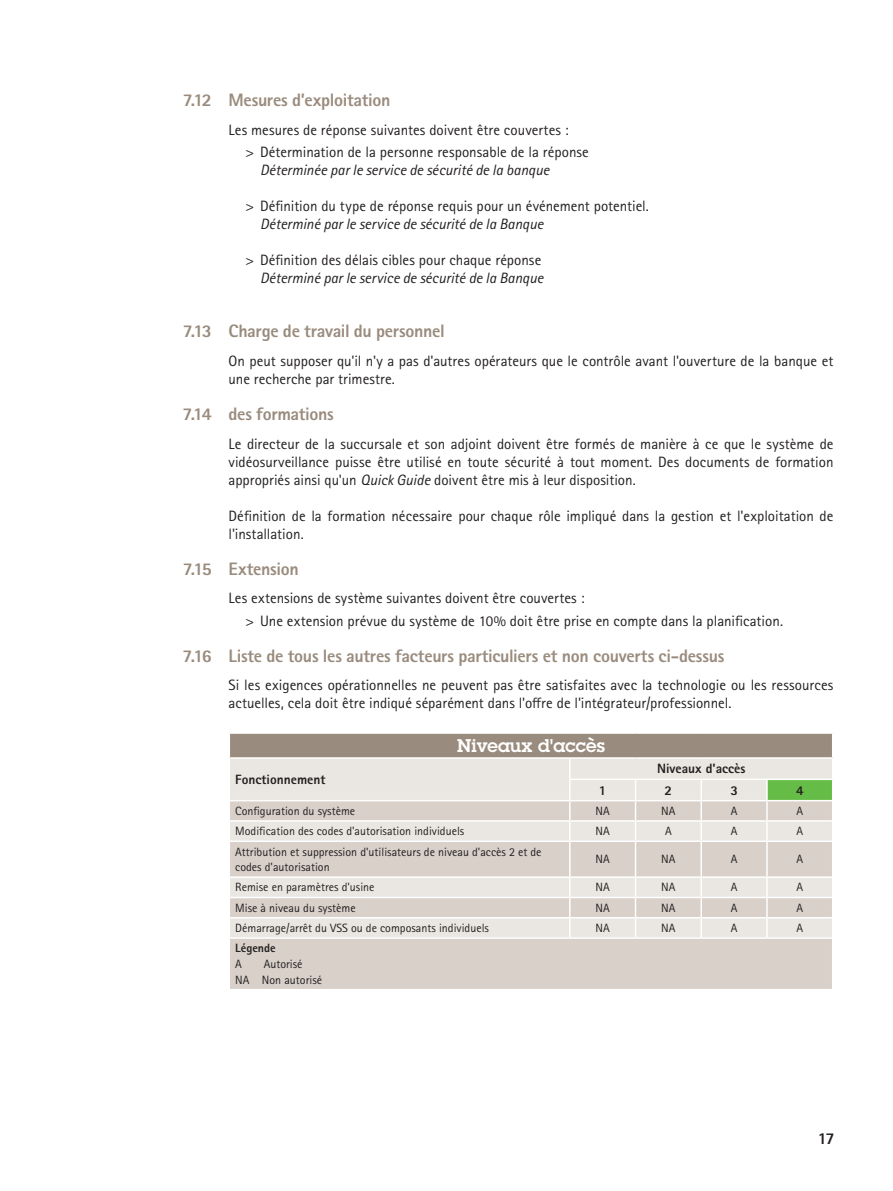
<style>
.page{position:relative;width:893px;height:1191px;background:#fff}
.page>*{position:absolute;margin:0;border:0;box-sizing:border-box;transform-origin:0 0}
.t1{font:800 18px "Rotis Sans Serif Pro";letter-spacing:-.02em;color:#998b7d}
.t2{font:600 18px "Lubalin Graph ECG";color:#fff}
.t3{font:800 16.5px "Rotis Sans Serif Pro";color:#231f20}
.text_bodycopy{font:15px/18px "Rotis Sans Serif Pro";color:#231f20}
.t4{font:800 13.5px "Rotis Sans Serif Pro";color:#231f20}
.t5{font:12px/15.6px "Rotis Sans Serif Pro";color:#231f20}
.t6{font:800 12px "Rotis Sans Serif Pro";color:#231f20}
.s1{font-style:italic}
</style>
<div class="page">
<div style="left:229px;top:733px;width:604px;height:25px;background:#998b7d"></div>
<div style="left:230px;top:758px;width:602px;height:42px;background:#eae6e1"></div>
<div style="left:767px;top:779px;width:66px;height:21px;background:#65bc46"></div>
<svg style="left:230px;top:801px;width:602px;height:188px;background:#ded7d1"></svg>
<hr style="left:229px;top:917px;width:341px;height:1px;background:#fff">
<hr style="left:229px;top:937px;width:341px;height:1px;background:#fff">
<hr style="left:570px;top:937px;width:65px;height:1px;background:#fff">
<hr style="left:635px;top:937px;width:66px;height:1px;background:#fff">
<hr style="left:701px;top:937px;width:66px;height:1px;background:#fff">
<hr style="left:767px;top:937px;width:66px;height:1px;background:#fff">
<hr style="left:569px;top:758px;width:2px;height:20px;background:#fff">
<hr style="left:569px;top:778px;width:66px;height:2px;background:#fff">
<hr style="left:569px;top:780px;width:2px;height:20px;background:#fff">
<hr style="left:635px;top:778px;width:66px;height:2px;background:#fff">
<hr style="left:701px;top:778px;width:66px;height:2px;background:#fff">
<hr style="left:700px;top:780px;width:2px;height:20px;background:#fff">
<hr style="left:767px;top:778px;width:66px;height:2px;background:#fff">
<hr style="left:766px;top:780px;width:2px;height:20px;background:#fff">
<hr style="left:229px;top:820px;width:341px;height:1px;background:#fff">
<hr style="left:570px;top:820px;width:65px;height:1px;background:#fff">
<svg style="left:569px;top:801px;width:2px;height:39px"></svg>
<hr style="left:635px;top:820px;width:66px;height:1px;background:#fff">
<svg style="left:635px;top:780px;width:1px;height:60px"></svg>
<hr style="left:701px;top:820px;width:66px;height:1px;background:#fff">
<svg style="left:700px;top:801px;width:2px;height:39px"></svg>
<hr style="left:767px;top:820px;width:66px;height:1px;background:#fff">
<svg style="left:766px;top:801px;width:2px;height:39px"></svg>
<svg style="left:832px;top:734px;width:1px;height:66px"></svg>
<hr style="left:229px;top:840px;width:341px;height:2px;background:#fff">
<hr style="left:570px;top:840px;width:65px;height:2px;background:#fff">
<hr style="left:569px;top:842px;width:2px;height:34px;background:#fff">
<hr style="left:635px;top:840px;width:66px;height:2px;background:#fff">
<hr style="left:635px;top:842px;width:1px;height:34px;background:#fff">
<hr style="left:701px;top:840px;width:66px;height:2px;background:#fff">
<hr style="left:700px;top:842px;width:2px;height:34px;background:#fff">
<hr style="left:767px;top:840px;width:66px;height:2px;background:#fff">
<hr style="left:766px;top:842px;width:2px;height:34px;background:#fff">
<hr style="left:229px;top:876px;width:341px;height:2px;background:#fff">
<hr style="left:570px;top:876px;width:65px;height:2px;background:#fff">
<hr style="left:635px;top:876px;width:66px;height:2px;background:#fff">
<hr style="left:701px;top:876px;width:66px;height:2px;background:#fff">
<hr style="left:767px;top:876px;width:66px;height:2px;background:#fff">
<hr style="left:229px;top:896px;width:341px;height:2px;background:#fff">
<hr style="left:570px;top:896px;width:65px;height:2px;background:#fff">
<hr style="left:635px;top:896px;width:66px;height:2px;background:#fff">
<hr style="left:701px;top:896px;width:66px;height:2px;background:#fff">
<hr style="left:767px;top:896px;width:66px;height:2px;background:#fff">
<hr style="left:570px;top:917px;width:65px;height:1px;background:#fff">
<svg style="left:569px;top:878px;width:2px;height:59px"></svg>
<hr style="left:635px;top:917px;width:66px;height:1px;background:#fff">
<svg style="left:635px;top:878px;width:1px;height:59px"></svg>
<hr style="left:701px;top:917px;width:66px;height:1px;background:#fff">
<svg style="left:700px;top:878px;width:2px;height:59px"></svg>
<hr style="left:767px;top:917px;width:66px;height:1px;background:#fff">
<svg style="left:766px;top:878px;width:2px;height:59px"></svg>
<hr style="left:229px;top:732px;width:341px;height:2px;background:#fff">
<svg style="left:229px;top:734px;width:1px;height:23px"></svg>
<hr style="left:570px;top:732px;width:65px;height:2px;background:#fff">
<hr style="left:635px;top:732px;width:66px;height:2px;background:#fff">
<hr style="left:701px;top:732px;width:66px;height:2px;background:#fff">
<hr style="left:767px;top:732px;width:66px;height:2px;background:#fff">
<hr style="left:229px;top:757px;width:341px;height:1px;background:#fff">
<hr style="left:570px;top:757px;width:65px;height:1px;background:#fff">
<hr style="left:635px;top:757px;width:66px;height:1px;background:#fff">
<hr style="left:701px;top:757px;width:66px;height:1px;background:#fff">
<hr style="left:767px;top:757px;width:66px;height:1px;background:#fff">
<p class="t1" style="left:183px;top:89px;width:209px">7.12 Mesures d’exploitation</p>
<p class="text_bodycopy" style="left:229px;top:121px;width:342px">Les mesures de réponse suivantes doivent être couvertes :</p>
<p class="text_bodycopy" style="left:260px;top:143px;width:330px;text-indent:-14px">&gt; Détermination de la personne responsable de la réponse<br><span class="s1">Déterminée par le service de sécurité de la banque</span></p>
<p class="text_bodycopy" style="left:260px;top:197px;width:390px;text-indent:-14px">&gt; Définition du type de réponse requis pour un événement potentiel.<br><span class="s1">Déterminé par le service de sécurité de la Banque</span></p>
<p class="text_bodycopy" style="left:246px;top:251px;width:299px;text-align:right">&gt; Définition des délais cibles pour chaque réponse<br><span class="s1">Déterminé par le service de sécurité de la Banque</span></p>
<p class="t1" style="left:183px;top:320px;width:264px">7.13 Charge de travail du personnel</p>
<p class="text_bodycopy" style="left:229px;top:352px;width:606px">On peut supposer qu'il n'y a pas d'autres opérateurs que le contrôle avant l'ouverture de la banque et une recherche par trimestre.</p>
<p class="t1" style="left:183px;top:402px;width:153px">7.14 des formations</p>
<p class="text_bodycopy" style="left:229px;top:435px;width:606px;text-align:justify">Le directeur de la succursale et son adjoint doivent être formés de manière à ce que le système de vidéosurveillance puisse être utilisé en toute sécurité à tout moment. Des documents de formation appropriés ainsi qu'un <span class="s1">Quick Guide</span> doivent être mis à leur disposition.</p>
<p class="text_bodycopy" style="left:229px;top:507px;width:606px">Définition de la formation nécessaire pour chaque rôle impliqué dans la gestion et l'exploitation de l'installation.</p>
<p class="t1" style="left:183px;top:557px;width:118px">7.15 Extension</p>
<p class="text_bodycopy" style="left:229px;top:589px;width:358px">Les extensions de système suivantes doivent être couvertes :</p>
<p class="text_bodycopy" style="left:246px;top:611px;width:539px">&gt; Une extension prévue du système de 10% doit être prise en compte dans la planification.</p>
<p class="t1" style="left:183px;top:644px;width:543px">7.16 Liste de tous les autres facteurs particuliers et non couverts ci-dessus</p>
<p class="text_bodycopy" style="left:229px;top:676px;width:606px">Si les exigences opérationnelles ne peuvent pas être satisfaites avec la technologie ou les ressources actuelles, cela doit être indiqué séparément dans l'offre de l'intégrateur/professionnel.</p>
<p class="t2" style="left:457px;top:733px;width:149px">Niveaux d'accès</p>
<p class="t4" style="left:235px;top:771px;width:92px">Fonctionnement</p>
<p class="t4" style="left:657px;top:760px;width:90px">Niveaux d'accès</p>
<p class="t4" style="left:599px;top:781px;width:9px">1</p>
<p class="t4" style="left:665px;top:781px;width:9px">2</p>
<p class="t4" style="left:730px;top:781px;width:9px">3</p>
<p class="t4" style="left:796px;top:781px;width:9px">4</p>
<p class="t5" style="left:235px;top:803px;width:121px">Configuration du système</p>
<p class="t5" style="left:596px;top:803px;width:16px">NA</p>
<p class="t5" style="left:661px;top:803px;width:16px">NA</p>
<p class="t5" style="left:731px;top:803px;width:8px">A</p>
<p class="t5" style="left:796px;top:803px;width:8px">A</p>
<p class="t5" style="left:235px;top:823px;width:231px">Modification des codes d'autorisation individuels</p>
<p class="t5" style="left:596px;top:823px;width:16px">NA</p>
<p class="t5" style="left:665px;top:823px;width:8px">A</p>
<p class="t5" style="left:731px;top:823px;width:8px">A</p>
<p class="t5" style="left:796px;top:823px;width:8px">A</p>
<p class="t5" style="left:235px;top:843px;width:308px">Attribution et suppression d'utilisateurs de niveau d'accès 2 et de codes d'autorisation</p>
<p class="t5" style="left:596px;top:851px;width:16px">NA</p>
<p class="t5" style="left:661px;top:851px;width:16px">NA</p>
<p class="t5" style="left:731px;top:851px;width:8px">A</p>
<p class="t5" style="left:796px;top:851px;width:8px">A</p>
<p class="t5" style="left:235px;top:879px;width:141px">Remise en paramètres d'usine</p>
<p class="t5" style="left:596px;top:879px;width:16px">NA</p>
<p class="t5" style="left:661px;top:879px;width:16px">NA</p>
<p class="t5" style="left:731px;top:879px;width:8px">A</p>
<p class="t5" style="left:796px;top:879px;width:8px">A</p>
<p class="t5" style="left:235px;top:900px;width:122px">Mise à niveau du système</p>
<p class="t5" style="left:596px;top:900px;width:16px">NA</p>
<p class="t5" style="left:661px;top:900px;width:16px">NA</p>
<p class="t5" style="left:731px;top:900px;width:8px">A</p>
<p class="t5" style="left:796px;top:900px;width:8px">A</p>
<p class="t5" style="left:235px;top:920px;width:255px">Démarrage/arrêt du VSS ou de composants individuels</p>
<p class="t5" style="left:596px;top:920px;width:16px">NA</p>
<p class="t5" style="left:661px;top:920px;width:16px">NA</p>
<p class="t5" style="left:731px;top:920px;width:8px">A</p>
<p class="t5" style="left:796px;top:920px;width:8px">A</p>
<p class="t6" style="left:235px;top:940px;width:42px">Légende</p>
<p class="t5" style="left:235px;top:956px;width:8px">A</p>
<p class="t5" style="left:264px;top:956px;width:40px">Autorisé</p>
<p class="t5" style="left:235px;top:972px;width:88px">NA Non autorisé</p>
<p class="t3" style="left:818px;top:1128px;width:18px">17</p>
</div>
